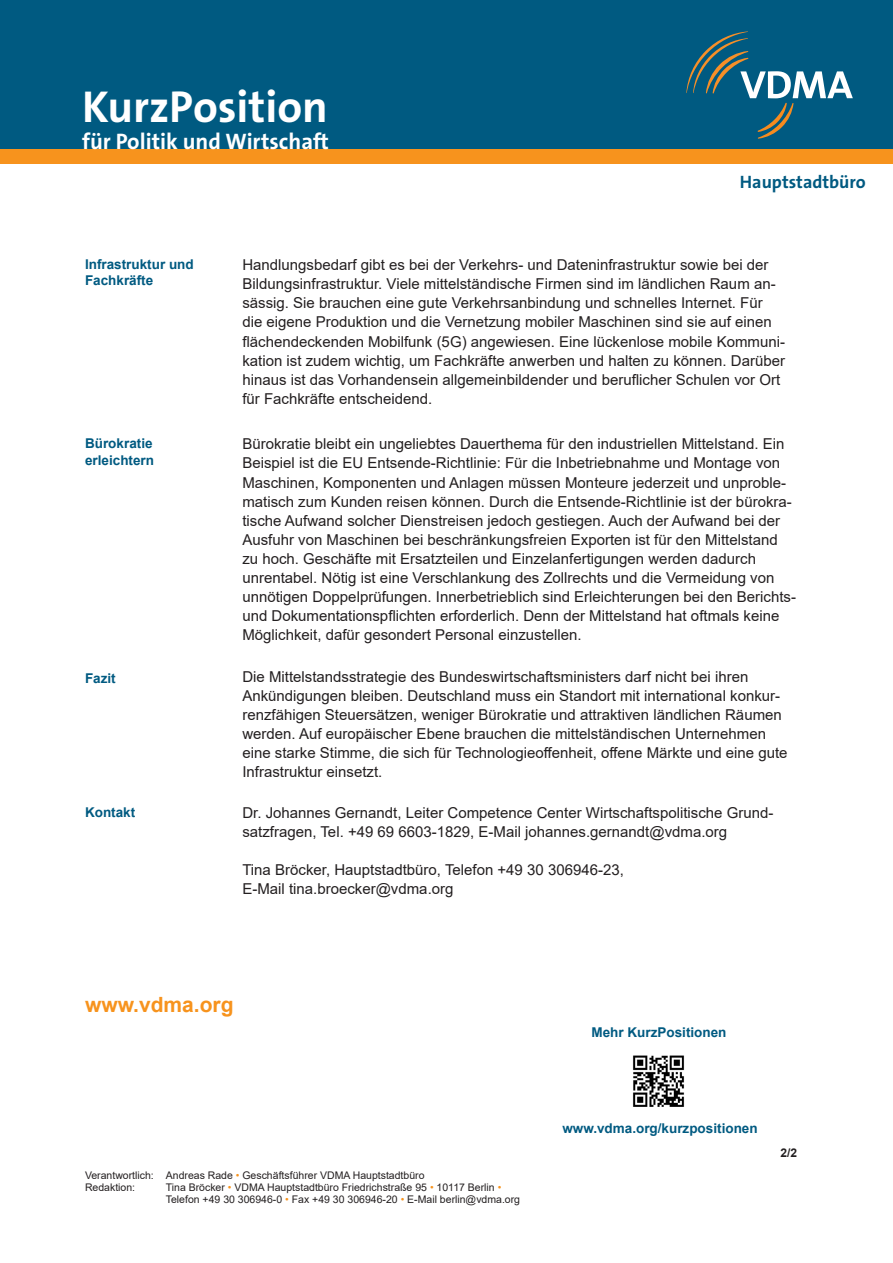
<style>
.page{position:relative;width:893px;height:1263px;background:#fff}
.page>*{position:absolute;margin:0;border:0;box-sizing:border-box;transform-origin:0 0}
.t1{font:700 45px "The Sans B7";color:#fff}
.t2{font:700 22.5px "The Sans B7";color:#fff}
.URL{font:700 21px "Arial";color:#f7931d}
.t3{font:700 18px "The Sans B7";color:#005a81}
.Fliestext{font:15px/19px "Arial";color:#231f20}
.Kontakt{font:15px/19px "Arial";color:#231f20}
.Randbemerkung{font:700 13.5px/16.2px "Arial";color:#005a81}
.Randbemerkung-2{font:700 12px "Arial";color:#231f20}
.Fußzeile{font:10.5px/12px "Arial";color:#231f20}
.s1{color:#f7931d}
</style>
<div class="page">
<div style="left:0;top:0;width:893px;height:149px;background:#005a81"></div>
<div style="left:0;top:149px;width:893px;height:15px;background:#f7931d"></div>
<svg style="left:686px;top:31px;width:167px;height:108px"></svg>
<img style="left:633px;top:1055px;width:52px;height:52px">
<p class="t1" style="left:82px;top:83px;width:247px">KurzPosition</p>
<p class="t2" style="left:82px;top:130px;width:248px">für Politik und Wirtschaft</p>
<p class="t3" style="left:740px;top:172px;width:127px">Hauptstadtbüro</p>
<p class="Randbemerkung" style="left:85px;top:257px;width:110px">Infrastruktur und<br>Fachkräfte</p>
<p class="Fliestext" style="left:242px;top:255px;width:544px">Handlungsbedarf gibt es bei der Verkehrs- und Dateninfrastruktur sowie bei der Bildungsinfrastruktur. Viele mittelständische Firmen sind im ländlichen Raum an&shy;sässig. Sie brauchen eine gute Verkehrsanbindung und schnelles Internet. Für die eigene Produktion und die Vernetzung mobiler Maschinen sind sie auf einen flächendeckenden Mobilfunk (5G) angewiesen. Eine lückenlose mobile Kommuni&shy;kation ist zudem wichtig, um Fachkräfte anwerben und halten zu können. Darüber hinaus ist das Vorhandensein allgemeinbildender und beruflicher Schulen vor Ort für Fachkräfte entscheidend.</p>
<p class="Randbemerkung" style="left:85px;top:436px;width:69px">Bürokratie</p>
<p class="Randbemerkung" style="left:85px;top:452px;width:71px">erleichtern</p>
<p class="Fliestext" style="left:242px;top:434px;width:555px">Bürokratie bleibt ein ungeliebtes Dauerthema für den industriellen Mittelstand. Ein Beispiel ist die EU Entsende-Richtlinie: Für die Inbetriebnahme und Montage von Maschinen, Komponenten und Anlagen müssen Monteure jederzeit und unproble&shy;matisch zum Kunden reisen können. Durch die Entsende-Richtlinie ist der bürokra&shy;tische Aufwand solcher Dienstreisen jedoch gestiegen. Auch der Aufwand bei der Ausfuhr von Maschinen bei beschränkungsfreien Exporten ist für den Mittelstand zu hoch. Geschäfte mit Ersatzteilen und Einzelanfertigungen werden dadurch unrentabel. Nötig ist eine Verschlankung des Zollrechts und die Vermeidung von unnötigen Doppelprüfungen. Innerbetrieblich sind Erleichterungen bei den Berichts&shy;und Dokumentationspflichten erforderlich. Denn der Mittelstand hat oftmals keine Möglichkeit, dafür gesondert Personal einzustellen.</p>
<p class="Randbemerkung" style="left:85px;top:670px;width:32px">Fazit</p>
<p class="Fliestext" style="left:242px;top:667px;width:547px">Die Mittelstandsstrategie des Bundeswirtschaftsministers darf nicht bei ihren Ankündigungen bleiben. Deutschland muss ein Standort mit international konkur&shy;renzfähigen Steuersätzen, weniger Bürokratie und attraktiven ländlichen Räumen werden. Auf europäischer Ebene brauchen die mittelständischen Unternehmen eine starke Stimme, die sich für Technologieoffenheit, offene Märkte und eine gute Infrastruktur einsetzt.</p>
<p class="Randbemerkung" style="left:85px;top:804px;width:52px">Kontakt</p>
<p class="Kontakt" style="left:242px;top:803px;width:533px">Dr. Johannes Gernandt, Leiter Competence Center Wirtschaftspolitische Grund&shy;satzfragen, Tel. +49 69 6603-1829, E-Mail johannes.gernandt@vdma.org</p>
<p class="Kontakt" style="left:242px;top:860px;width:383px">Tina Bröcker, Hauptstadtbüro, Telefon +49 30 306946-23,</p>
<p class="Kontakt" style="left:242px;top:879px;width:213px">E-Mail tina.broecker@vdma.org</p>
<p class="URL" style="left:85px;top:990px;width:150px">www.vdma.org</p>
<p class="Fußzeile" style="left:85px;top:1170px;width:341px">Verantwortlich: Andreas Rade <span class="s1">•</span> Geschäftsführer VDMA Hauptstadtbüro<br>Redaktion:</p>
<p class="Fußzeile" style="left:166px;top:1182px;width:356px">Tina Bröcker <span class="s1">•</span> VDMA Hauptstadtbüro Friedrichstraße 95 <span class="s1">•</span> 10117 Berlin <span class="s1">•<br></span>Telefon +49 30 306946-0 <span class="s1">•</span> Fax +49 30 306946-20 <span class="s1">•</span> E-Mail berlin@vdma.org</p>
<p class="Randbemerkung" style="left:591px;top:1024px;width:137px">Mehr KurzPositionen</p>
<p class="Randbemerkung" style="left:562px;top:1120px;width:197px">www.vdma.org/kurzpositionen</p>
<p class="Randbemerkung-2" style="left:781px;top:1144px;width:18px">2/2</p>
</div>
